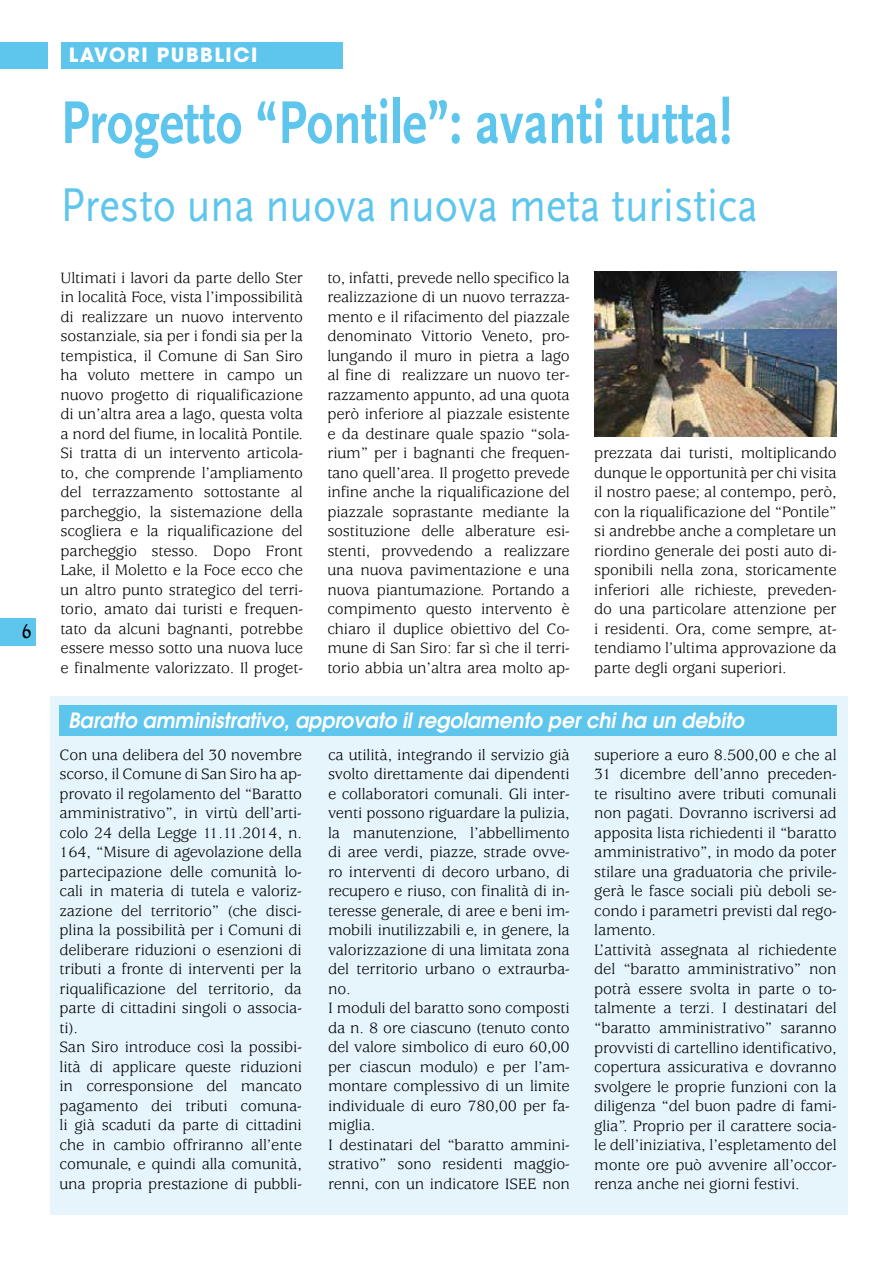
<style>
.page{position:relative;width:893px;height:1263px;background:#fff}
.page>*{position:absolute;margin:0;border:0;box-sizing:border-box;transform-origin:0 0}
.t1{font:700 63px "AD Scala Sans";color:#5ec5ed;scale:.82 1}
.t2{font:49.5px "AD Scala Sans Romein";color:#5ec5ed;scale:.88 1}
.t3{font:italic 600 21px "Avant Garde";color:#fff;scale:.95 1}
.t4{font:700 19.5px "Avant Garde";letter-spacing:.08em;color:#fff}
.t5{font:700 19.5px "Goodfish";color:#000}
.t6{font:16.5px/19.5px "Usherwood";letter-spacing:-.01em;color:#000;text-align:justify}
</style>
<div class="page">
<div style="left:0;top:618px;width:36px;height:27px;background:#5ec5ed"></div>
<div style="left:62px;top:43px;width:281px;height:26px;background:#5ec5ed"></div>
<div style="left:0;top:42px;width:48px;height:26px;background:#5ec5ed"></div>
<img style="left:594px;top:271px;width:243px;height:166px">
<div style="left:50px;top:696px;width:797px;height:518px;background:#e6f5fc"></div>
<div style="left:60px;top:705px;width:777px;height:31px;background:#5ec5ed"></div>
<p class="t5" style="left:22px;top:619px;width:11px">6</p>
<p class="t4" style="left:69px;top:42px;width:190px">LAVORI PUBBLICI</p>
<h1 class="t1" style="left:61px;top:89px;width:821px">Progetto “Pontile”: avanti tutta!</h1>
<h2 class="t2" style="left:61px;top:178px;width:794px">Presto una nuova nuova meta turistica</h2>
<p class="t6" style="left:61px;top:268px;width:244px">Ultimati i lavori da parte dello Ster in località Foce, vista l’impossibilità di realizzare un nuovo intervento sostanziale, sia per i fondi sia per la tempistica, il Comune di San Siro ha voluto mettere in campo un nuovo progetto di riqualificazione di un’altra area a lago, questa volta a nord del fiume, in località Pontile.<br>Si tratta di un intervento articola&shy;to, che comprende l’ampliamento del terrazzamento sottostante al parcheggio, la sistemazione della scogliera e la riqualificazione del parcheggio stesso. Dopo Front Lake, il Moletto e la Foce ecco che un altro punto strategico del terri&shy;torio, amato dai turisti e frequen&shy;tato da alcuni bagnanti, potrebbe essere messo sotto una nuova luce e finalmente valorizzato. Il proget-</p>
<p class="t6" style="left:327px;top:268px;width:244px">to, infatti, prevede nello specifico la realizzazione di un nuovo terrazza&shy;mento e il rifacimento del piazzale denominato Vittorio Veneto, pro&shy;lungando il muro in pietra a lago al fine di realizzare un nuovo ter&shy;razzamento appunto, ad una quota però inferiore al piazzale esistente e da destinare quale spazio “sola&shy;rium” per i bagnanti che frequen&shy;tano quell’area. Il progetto prevede infine anche la riqualificazione del piazzale soprastante mediante la sostituzione delle alberature esi&shy;stenti, provvedendo a realizzare una nuova pavimentazione e una nuova piantumazione. Portando a compimento questo intervento è chiaro il duplice obiettivo del Co&shy;mune di San Siro: far sì che il terri&shy;torio abbia un’altra area molto ap-</p>
<p class="t6" style="left:594px;top:444px;width:244px">prezzata dai turisti, moltiplicando dunque le opportunità per chi visita il nostro paese; al contempo, però, con la riqualificazione del “Pontile” si andrebbe anche a completare un riordino generale dei posti auto di&shy;sponibili nella zona, storicamente inferiori alle richieste, preveden&shy;do una particolare attenzione per i residenti. Ora, come sempre, at&shy;tendiamo l’ultima approvazione da parte degli organi superiori.</p>
<p class="t3" style="left:68px;top:706px;width:713px">Baratto amministrativo, approvato il regolamento per chi ha un debito</p>
<p class="t6" style="left:328px;top:745px;width:243px;text-align:left">ca utilità, integrando il servizio già svolto direttamente dai dipendenti e collaboratori comunali. Gli inter&shy;venti possono riguardare la pulizia, la manutenzione, l’abbellimento di aree verdi, piazze, strade ovve&shy;ro interventi di decoro urbano, di recupero e riuso, con finalità di in&shy;teresse generale, di aree e beni im&shy;mobili inutilizzabili e, in genere, la valorizzazione di una limitata zona del territorio urbano o extraurba&shy;no.<br>I moduli del baratto sono composti da n. 8 ore ciascuno (tenuto conto del valore simbolico di euro 60,00 per ciascun modulo) e per l’am&shy;montare complessivo di un limite individuale di euro 780,00 per fa&shy;miglia.<br>I destinatari del “baratto ammini&shy;strativo” sono residenti maggio&shy;renni, con un indicatore ISEE non</p>
<p class="t6" style="left:594px;top:746px;width:244px;text-align:left">superiore a euro 8.500,00 e che al 31 dicembre dell’anno preceden&shy;te risultino avere tributi comunali non pagati. Dovranno iscriversi ad apposita lista richiedenti il “baratto amministrativo”, in modo da poter stilare una graduatoria che privile&shy;gerà le fasce sociali più deboli se&shy;condo i parametri previsti dal rego&shy;lamento.<br>L’attività assegnata al richiedente del “baratto amministrativo” non potrà essere svolta in parte o to&shy;talmente a terzi. I destinatari del “baratto amministrativo” saranno provvisti di cartellino identificativo, copertura assicurativa e dovranno svolgere le proprie funzioni con la diligenza “del buon padre di fami&shy;glia”. Proprio per il carattere socia&shy;le dell’iniziativa, l’espletamento del monte ore può avvenire all’occor&shy;renza anche nei giorni festivi.</p>
<p class="t6" style="left:60px;top:745px;width:244px;text-align:left">Con una delibera del 30 novembre scorso, il Comune di San Siro ha ap&shy;provato il regolamento del “Baratto amministrativo”, in virtù dell’arti&shy;colo 24 della Legge 11.11.2014, n.<br>164, “Misure di agevolazione della partecipazione delle comunità lo&shy;cali in materia di tutela e valoriz&shy;zazione del territorio” (che disci&shy;plina la possibilità per i Comuni di deliberare riduzioni o esenzioni di tributi a fronte di interventi per la riqualificazione del territorio, da parte di cittadini singoli o associa&shy;ti).<br>San Siro introduce così la possibi&shy;lità di applicare queste riduzioni in corresponsione del mancato pagamento dei tributi comuna&shy;li già scaduti da parte di cittadini che in cambio offriranno all’ente comunale, e quindi alla comunità, una propria prestazione di pubbli-</p>
</div>
